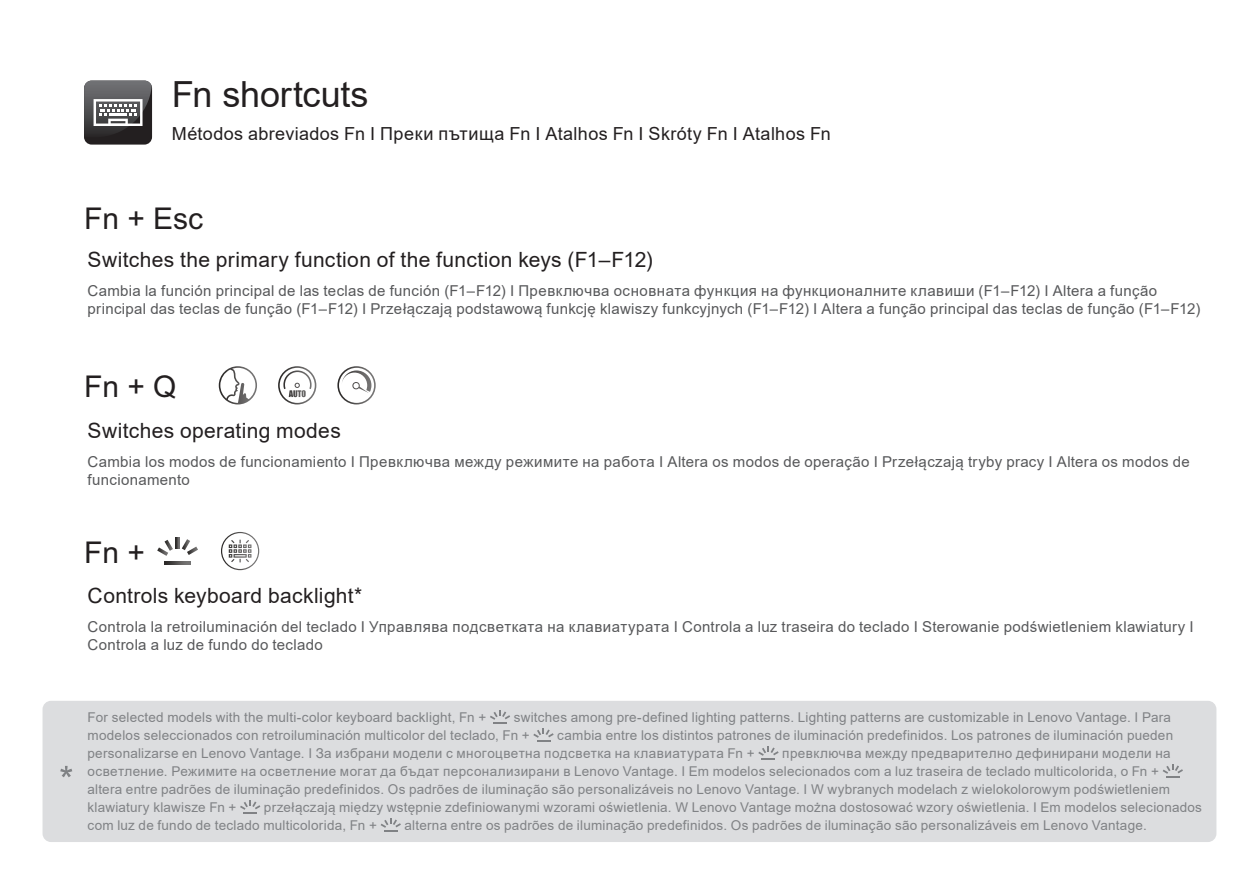
<style>
.page{position:relative;width:1259px;height:893px;background:#fff}
.page>*{position:absolute;margin:0;border:0;box-sizing:border-box;transform-origin:0 0}
.title_addtional_info{font:36px "Arial";letter-spacing:-.005em;color:#231f20}
.t1{font:30px "Arial";color:#231f20}
.title_addtional_info-2{font:21px "Arial";letter-spacing:.015em;color:#231f20}
.title_addtional_info-3{font:18px "Arial";letter-spacing:.02em;color:#231f20}
.title_addtional_info-4{font:15px/18px "Arial";letter-spacing:.025em;color:#57585a}
.body_info_60_hui{font:13.5px/18px "Arial";letter-spacing:.02em;color:#808285}
</style>
<div class="page">
<div style="left:84px;top:81px;width:68px;height:64px;background:#231f20;border-radius:8px"></div>
<img style="left:84px;top:81px;width:68px;height:53px">
<svg style="left:94px;top:99px;width:48px;height:27px"></svg>
<svg style="left:337px;top:366px;width:39px;height:38px"></svg>
<svg style="left:219px;top:366px;width:38px;height:38px"></svg>
<svg style="left:278px;top:366px;width:38px;height:38px"></svg>
<svg style="left:164px;top:561px;width:27px;height:4px"></svg>
<svg style="left:157px;top:537px;width:41px;height:19px"></svg>
<svg style="left:221px;top:532px;width:38px;height:38px"></svg>
<div style="left:43px;top:701px;width:1173px;height:141px;background:#dcdddf;border-radius:9px"></div>
<svg style="left:60px;top:766px;width:12px;height:11px"></svg>
<svg style="left:490px;top:711px;width:20px;height:13px"></svg>
<svg style="left:533px;top:729px;width:20px;height:13px"></svg>
<svg style="left:758px;top:747px;width:20px;height:13px"></svg>
<svg style="left:1163px;top:765px;width:20px;height:13px"></svg>
<svg style="left:240px;top:801px;width:20px;height:13px"></svg>
<svg style="left:380px;top:819px;width:21px;height:13px"></svg>
<p class="title_addtional_info" style="left:172px;top:70px;width:198px">Fn shortcuts</p>
<p class="title_addtional_info-3" style="left:172px;top:121px;width:660px">Métodos abreviados Fn I Преки пътища Fn I Atalhos Fn I Skróty Fn I Atalhos Fn</p>
<p class="t1" style="left:84px;top:198px;width:121px">Fn + Esc</p>
<p class="title_addtional_info-2" style="left:88px;top:245px;width:567px">Switches the primary function of the function keys (F1–F12)</p>
<p class="title_addtional_info-4" style="left:88px;top:281px;width:1114px">Cambia la función principal de las teclas de función (F1–F12) I Превключва основната функция на функционалните клавиши (F1–F12) I Altera a função principal das teclas de função (F1–F12) I Przełączają podstawową funkcję klawiszy funkcyjnych (F1–F12) I Altera a função principal das teclas de função (F1–F12)</p>
<p class="t1" style="left:84px;top:366px;width:94px">Fn + Q</p>
<p class="title_addtional_info-2" style="left:88px;top:416px;width:255px">Switches operating modes</p>
<p class="title_addtional_info-4" style="left:88px;top:452px;width:1103px">Cambia los modos de funcionamiento I Превключва между режимите на работа I Altera os modos de operação I Przełączają tryby pracy I Altera os modos de funcionamento</p>
<p class="t1" style="left:84px;top:532px;width:62px">Fn +</p>
<p class="title_addtional_info-2" style="left:88px;top:581px;width:276px">Controls keyboard backlight*</p>
<p class="title_addtional_info-4" style="left:88px;top:618px;width:1107px">Controla la retroiluminación del teclado I Управлява подсветката на клавиатурата I Controla a luz traseira do teclado I Sterowanie podświetleniem klawiatury I<br>Controla a luz de fundo do teclado</p>
<p class="body_info_60_hui" style="left:88px;top:708px;width:1085px;text-indent:426px">switches among pre-defined lighting patterns. Lighting patterns are customizable in Lenovo Vantage. I Para modelos seleccionados con retroiluminación multicolor del teclado, Fn +</p>
<p class="body_info_60_hui" style="left:88px;top:708px;width:400px">For selected models with the multi-color keyboard backlight, Fn +</p>
<p class="body_info_60_hui" style="left:88px;top:726px;width:1087px;text-indent:470px">cambia entre los distintos patrones de iluminación predefinidos. Los patrones de iluminación pueden personalizarse en Lenovo Vantage. I За избрани модели с многоцветна подсветка на клавиатурата Fn +</p>
<p class="body_info_60_hui" style="left:88px;top:744px;width:1084px;text-indent:695px">превключва между предварително дефинирани модели на осветление. Режимите на осветление могат да бъдат персонализирани в Lenovo Vantage. I Em modelos selecionados com a luz traseira de teclado multicolorida, o Fn + altera entre padrões de iluminação predefinidos. Os padrões de iluminação são personalizáveis no Lenovo Vantage. I W wybranych modelach z wielokolorowym podświetleniem klawiatury klawisze Fn +</p>
<p class="body_info_60_hui" style="left:88px;top:798px;width:1116px;text-indent:176px">przełączają między wstępnie zdefiniowanymi wzorami oświetlenia. W Lenovo Vantage można dostosować wzory oświetlenia. I Em modelos selecionados com luz de fundo de teclado multicolorida, Fn +</p>
<p class="body_info_60_hui" style="left:404px;top:816px;width:743px">alterna entre os padrões de iluminação predefinidos. Os padrões de iluminação são personalizáveis em Lenovo Vantage.</p>
</div>
